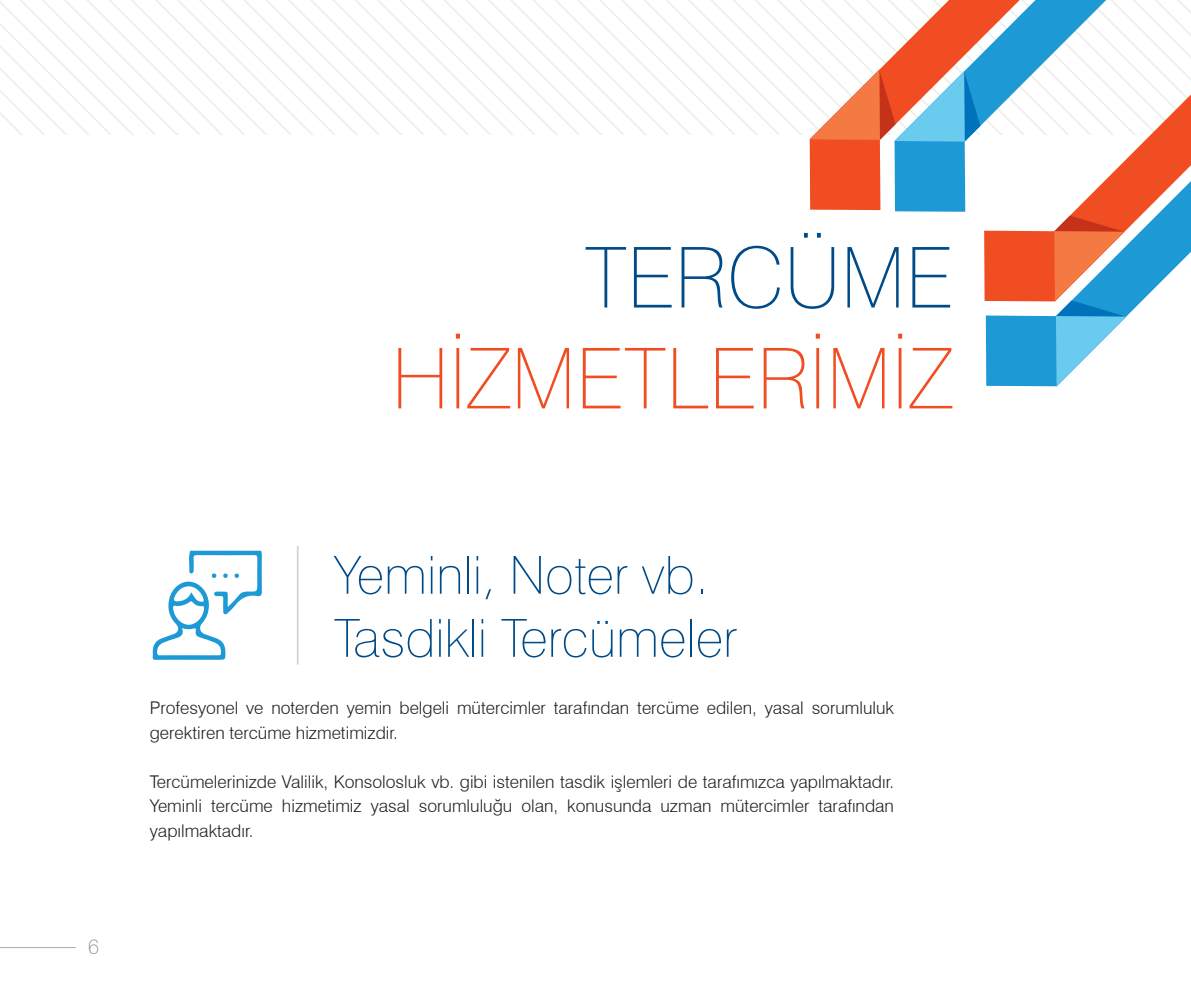
<style>
.page{position:relative;width:1191px;height:993px;background:#fff}
.page>*{position:absolute;margin:0;border:0;box-sizing:border-box;transform-origin:0 0}
.t1{font:100 84px "Swiss 721 BT";color:#f04d22}
.t2{font:100 84px "Swiss 721 BT";color:#004b87}
.t3{font:100 52.5px/63px "Swiss 721 BT";color:#004b87}
.t4{font:100 21px "Swiss 721 BT";color:#808285}
.t5{font:300 17.5px/24.5px "Swiss 721 BT";color:#231f20}
</style>
<div class="page">
<hr style="left:0;top:946px;width:75px;height:1px;background:#a8a9ad">
<svg style="left:746px;top:0;width:16px;height:135px"></svg>
<svg style="left:762px;top:0;width:47px;height:135px"></svg>
<svg style="left:0;top:0;width:29px;height:135px"></svg>
<svg style="left:479px;top:0;width:267px;height:135px"></svg>
<svg style="left:412px;top:0;width:67px;height:135px"></svg>
<svg style="left:391px;top:0;width:21px;height:135px"></svg>
<svg style="left:29px;top:0;width:362px;height:135px"></svg>
<svg style="left:152px;top:550px;width:110px;height:109px"></svg>
<hr style="left:297px;top:546px;width:2px;height:118px;background:#d1d2d4">
<svg style="left:809px;top:0;width:382px;height:386px"></svg>
<h1 class="t2" style="left:584px;top:226px;width:370px">TERCÜME</h1>
<h1 class="t1" style="left:391px;top:327px;width:563px">HİZMETLERİMİZ</h1>
<p class="t4" style="left:88px;top:933px;width:12px">6</p>
<h2 class="t3" style="left:334px;top:543px;width:405px">Yeminli, Noter vb.<br>Tasdikli Tercümeler</h2>
<p class="t5" style="left:150px;top:695px;width:746px">Profesyonel ve noterden yemin belgeli mütercimler tarafından tercüme edilen, yasal sorumluluk gerektiren tercüme hizmetimizdir.</p>
<p class="t5" style="left:150px;top:768px;width:746px;text-align:justify">Tercümelerinizde Valilik, Konsolosluk vb. gibi istenilen tasdik işlemleri de tarafımızca yapılmaktadır.<br>Yeminli tercüme hizmetimiz yasal sorumluluğu olan, konusunda uzman mütercimler tarafından yapılmaktadır.</p>
</div>
